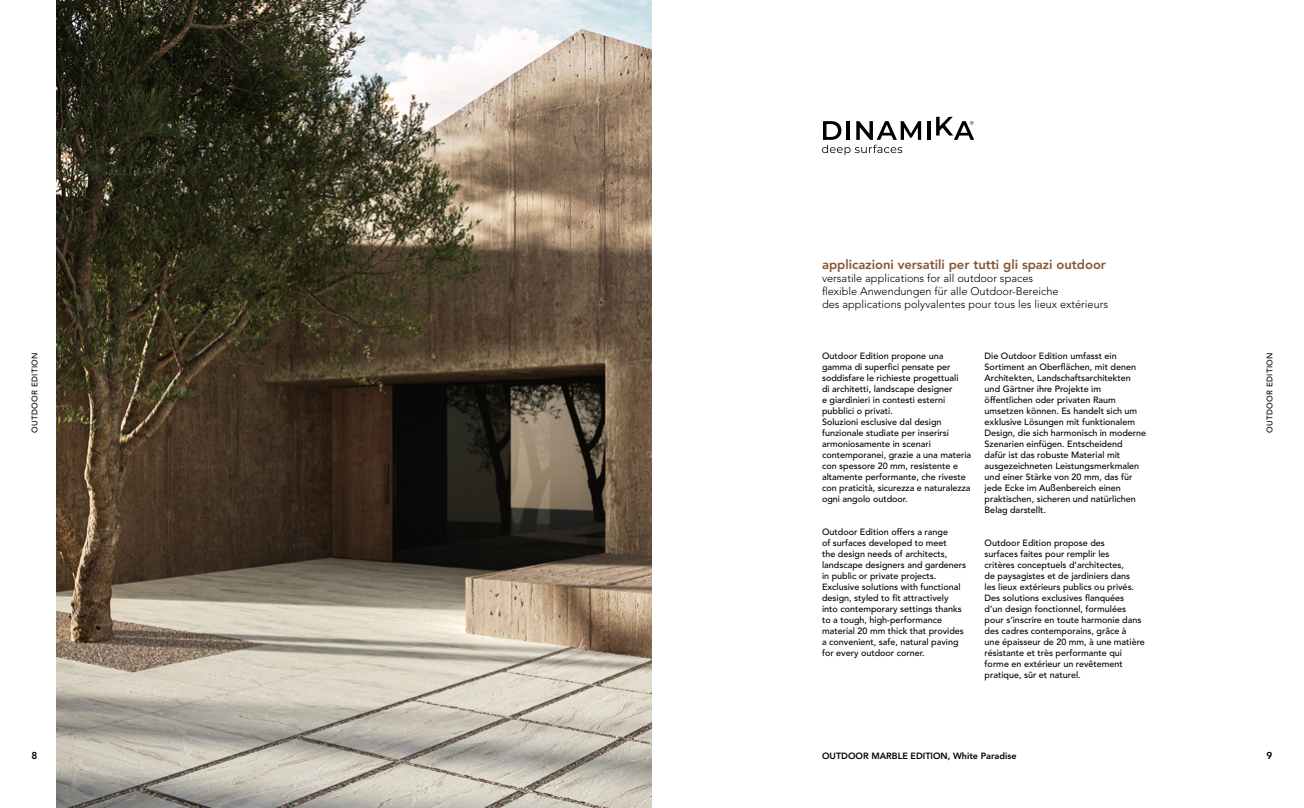
<style>
.page{position:relative;width:1304px;height:808px;background:#fff}
.page>*{position:absolute;margin:0;border:0;box-sizing:border-box;transform-origin:0 0}
.t1{font:800 13px "Avenir LT Std";color:#845634}
.t2{font:300 11px/13.2px "Avenir LT Std";color:#000}
.t3{font:800 10px "Avenir LT Std";color:#000}
.t4{font:500 9px/11px "Avenir LT Std";color:#000}
.t5{font:800 9px "Avenir LT Std";color:#000}
.t6{font:500 8px "Avenir LT Std";letter-spacing:.035em;color:#000}
</style>
<div class="page">
<img style="left:57px;top:0;width:595px;height:808px">
<svg style="left:822px;top:121px;width:99px;height:34px"></svg>
<hr style="left:928px;top:121px;width:3px;height:19px;background:#000">
<svg style="left:936px;top:117px;width:38px;height:23px"></svg>
<h1 class="t1" style="left:822px;top:256px;width:285px">applicazioni versatili per tutti gli spazi outdoor</h1>
<p class="t2" style="left:822px;top:271px;width:288px">versatile applications for all outdoor spaces<br>flexible Anwendungen für alle Outdoor-Bereiche<br>des applications polyvalentes pour tous les lieux extérieurs</p>
<p class="t4" style="left:985px;top:351px;width:163px">Die Outdoor Edition umfasst ein Sortiment an Oberflächen, mit denen Architekten, Landschaftsarchitekten und Gärtner ihre Projekte im öffentlichen oder privaten Raum umsetzen können. Es handelt sich um exklusive Lösungen mit funktionalem Design, die sich harmonisch in moderne Szenarien einfügen. Entscheidend dafür ist das robuste Material mit ausgezeichneten Leistungsmerkmalen und einer Stärke von 20 mm, das für jede Ecke im Außenbereich einen praktischen, sicheren und natürlichen Belag darstellt.</p>
<p class="t4" style="left:985px;top:538px;width:162px">Outdoor Edition propose des<br>surfaces faites pour remplir les<br>critères conceptuels d’architectes,<br>de paysagistes et de jardiniers dans<br>les lieux extérieurs publics ou privés.<br>Des solutions exclusives flanquées<br>d’un design fonctionnel, formulées pour s’inscrire en toute harmonie dans des cadres contemporains, grâce à<br>une épaisseur de 20 mm, à une matière résistante et très performante qui forme en extérieur un revêtement pratique, sûr et naturel.</p>
<p class="t4" style="left:822px;top:351px;width:151px">Outdoor Edition propone una gamma di superfici pensate per soddisfare le richieste progettuali<br>di architetti, landscape designer<br>e giardinieri in contesti esterni pubblici o privati.<br>Soluzioni esclusive dal design funzionale studiate per inserirsi armoniosamente in scenari contemporanei, grazie a una materia con spessore 20 mm, resistente e altamente performante, che riveste con praticità, sicurezza e naturalezza ogni angolo outdoor.</p>
<p class="t4" style="left:822px;top:527px;width:146px">Outdoor Edition offers a range<br>of surfaces developed to meet<br>the design needs of architects, landscape designers and gardeners in public or private projects.<br>Exclusive solutions with functional design, styled to fit attractively into contemporary settings thanks to a tough, high-performance material 20 mm thick that provides a convenient, safe, natural paving for every outdoor corner.</p>
<p class="t6" style="left:30px;top:433px;width:81px;rotate:-90deg">OUTDOOR EDITION</p>
<p class="t6" style="left:1265px;top:433px;width:81px;rotate:-90deg">OUTDOOR EDITION</p>
<p class="t3" style="left:31px;top:749px;width:7px">8</p>
<p class="t3" style="left:1267px;top:749px;width:7px">9</p>
<p class="t5" style="left:822px;top:750px;width:196px">OUTDOOR MARBLE EDITION, White Paradise</p>
</div>
